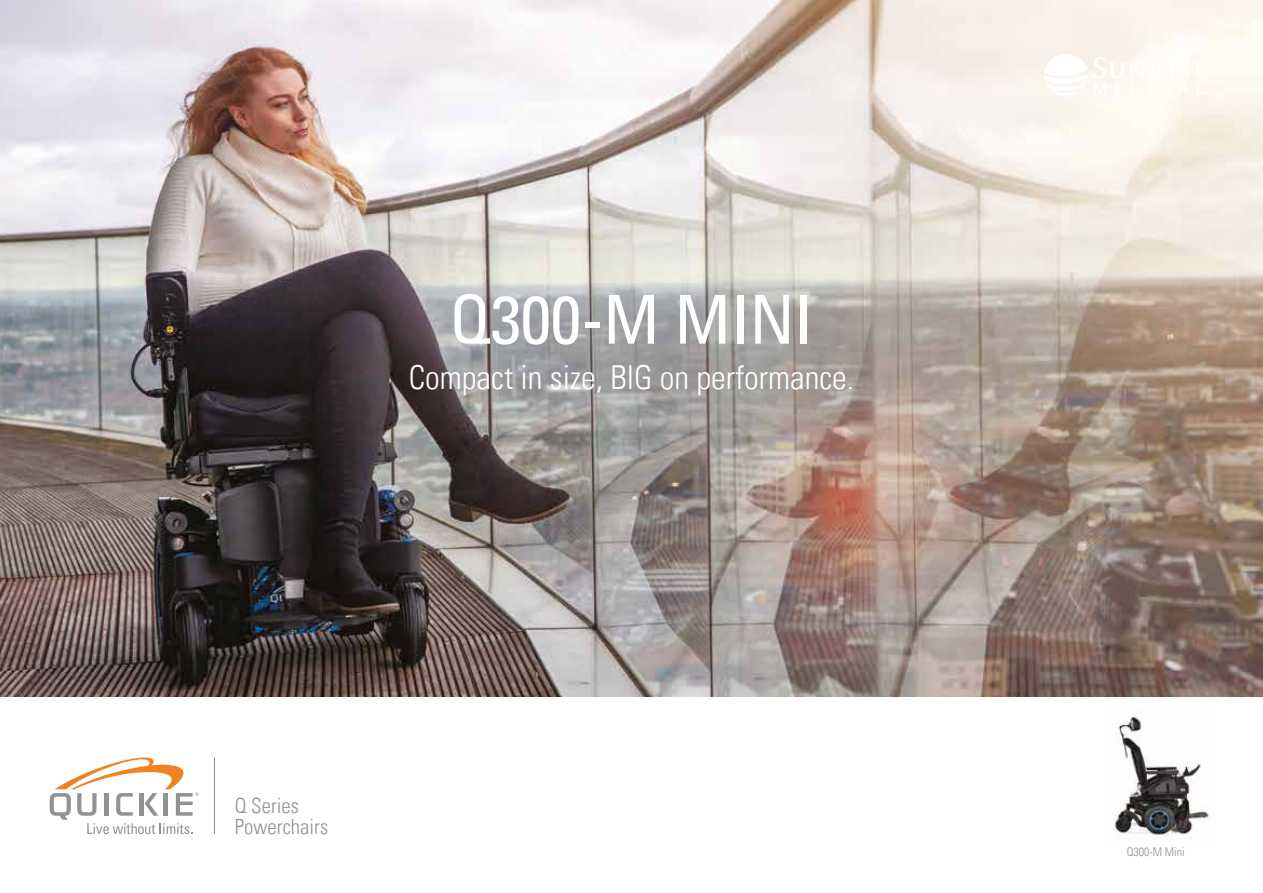
<style>
.page{position:relative;width:1263px;height:893px;background:#fff}
.page>*{position:absolute;margin:0;border:0;box-sizing:border-box;transform-origin:0 0}
.t1{font:condensed 67.5px "Univers Com 57";color:#fff}
.t2{font:33px "Univers Com 47 Light Cond";color:#fff}
.t3{font:21px/21px "Univers Com 47 Light Cond";color:#929292}
.t4{font:12px "Univers Com 47 Light Cond";color:#929292}
</style>
<div class="page">
<img style="left:1114px;top:711px;width:95px;height:127px">
<img style="left:0;top:0;width:1263px;height:696px">
<svg style="left:1044px;top:54px;width:165px;height:43px"></svg>
<svg style="left:50px;top:757px;width:148px;height:77px"></svg>
<hr style="left:214px;top:757px;width:1px;height:77px;background:#929292">
<h1 class="t1" style="left:450px;top:277px;width:365px">Q300-M MINI</h1>
<p class="t2" style="left:409px;top:358px;width:447px">Compact in size, BIG on performance.</p>
<p class="t3" style="left:235px;top:795px;width:95px">Q Series<br>Powerchairs</p>
<p class="t4" style="left:1127px;top:845px;width:59px">Q300-M Mini</p>
</div>
